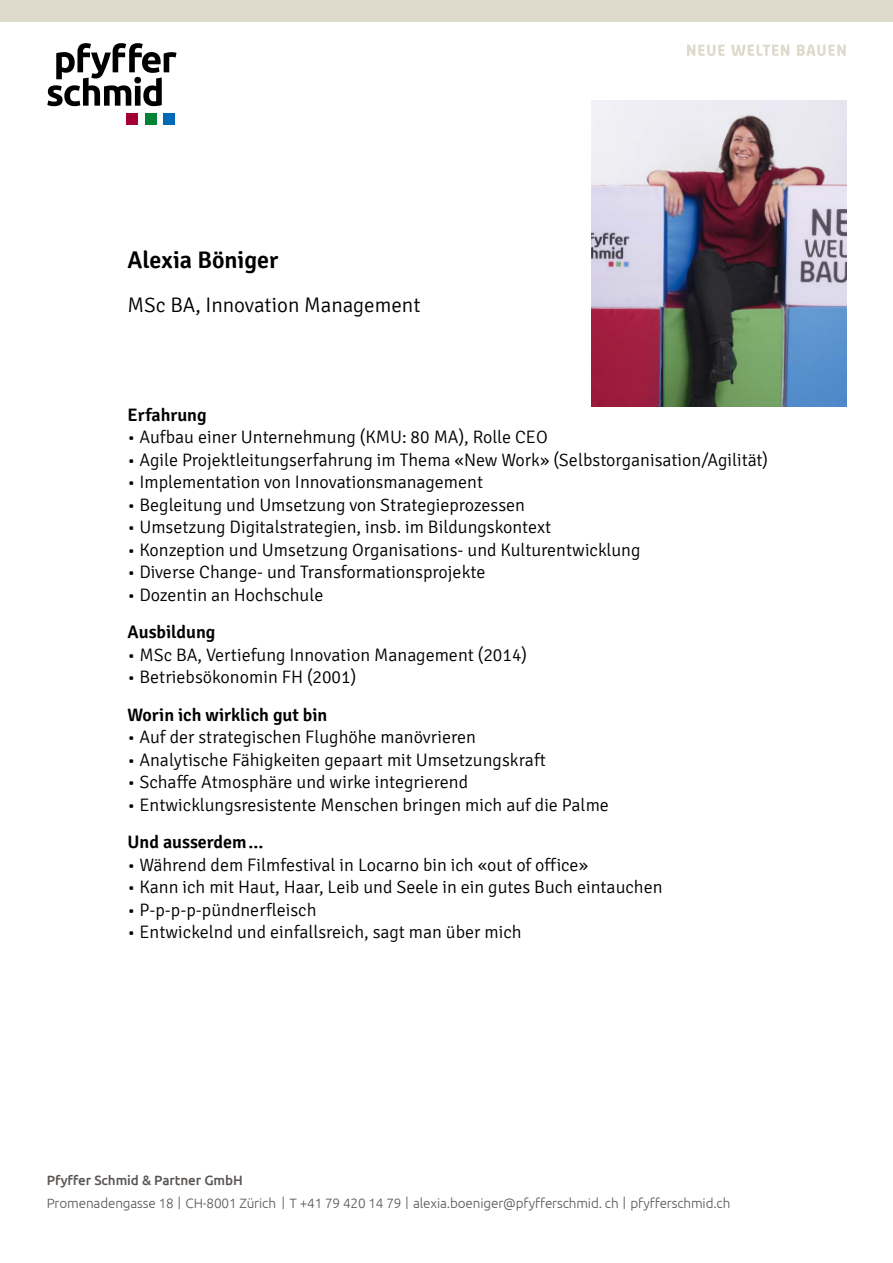
<style>
.page{position:relative;width:893px;height:1263px;background:#fff}
.page>*{position:absolute;margin:0;border:0;box-sizing:border-box;transform-origin:0 0}
.t1{font:600 24px "Signika";color:#000}
.t2{font:300 21px "Signika";color:#000}
.t3{font:300 18px "Signika";color:#000}
.t4{font:600 18px "Signika";color:#000}
.t5{font:300 13.5px/22.5px "Ubuntu";letter-spacing:-.01em;color:#595654}
.s1{font-weight:500}
.s2{font-size:18px}
</style>
<div class="page">
<div style="left:126px;top:113px;width:12px;height:12px;background:#a20033"></div>
<div style="left:145px;top:113px;width:12px;height:12px;background:#008534"></div>
<div style="left:163px;top:113px;width:12px;height:12px;background:#0069b8"></div>
<svg style="left:47px;top:43px;width:130px;height:63px"></svg>
<div style="left:0;top:0;width:893px;height:21px;background:#dedbcd"></div>
<svg style="left:687px;top:45px;width:159px;height:11px"></svg>
<img style="left:592px;top:100px;width:255px;height:306px">
<h1 class="t1" style="left:128px;top:246px;width:152px">Alexia Böniger</h1>
<p class="t2" style="left:128px;top:293px;width:294px">MSc BA, Innovation Management</p>
<p class="t4" style="left:128px;top:404px;width:81px">Erfahrung</p>
<p class="t3" style="left:128px;top:427px;width:422px">• Aufbau einer Unternehmung (KMU: 80 MA), Rolle CEO</p>
<p class="t3" style="left:128px;top:450px;width:642px">• Agile Projektleitungserfahrung im Thema «New Work» (Selbstorganisation/Agilität)</p>
<p class="t3" style="left:128px;top:472px;width:357px">• Implementation von Innovationsmanagement</p>
<p class="t3" style="left:128px;top:495px;width:399px">• Begleitung und Umsetzung von Strategieprozessen</p>
<p class="t3" style="left:128px;top:517px;width:425px">• Umsetzung Digitalstrategien, insb. im Bildungskontext</p>
<p class="t3" style="left:128px;top:540px;width:514px">• Konzeption und Umsetzung Organisations- und Kulturentwicklung</p>
<p class="t3" style="left:128px;top:562px;width:359px">• Diverse Change- und Transformationsprojekte</p>
<p class="t3" style="left:128px;top:585px;width:197px">• Dozentin an Hochschule</p>
<p class="t4" style="left:128px;top:622px;width:89px">Ausbildung</p>
<p class="t3" style="left:128px;top:645px;width:401px">• MSc BA, Vertiefung Innovation Management (2014)</p>
<p class="t3" style="left:128px;top:667px;width:230px">• Betriebsökonomin FH (2001)</p>
<p class="t4" style="left:128px;top:704px;width:201px">Worin ich wirklich gut bin…</p>
<p class="t3" style="left:128px;top:727px;width:350px">• Auf der strategischen Flughöhe manövrieren</p>
<p class="t3" style="left:128px;top:750px;width:420px">• Analytische Fähigkeiten gepaart mit Umsetzungskraft</p>
<p class="t3" style="left:128px;top:772px;width:342px">• Schaffe Atmosphäre und wirke integrierend</p>
<p class="t3" style="left:128px;top:795px;width:483px">• Entwicklungsresistente Menschen bringen mich auf die Palme</p>
<p class="t4" style="left:128px;top:832px;width:137px">Und ausserdem ...</p>
<p class="t3" style="left:128px;top:855px;width:462px">• Während dem Filmfestival in Locarno bin ich «out of office»</p>
<p class="t3" style="left:128px;top:877px;width:537px">• Kann ich mit Haut, Haar, Leib und Seele in ein gutes Buch eintauchen</p>
<p class="t3" style="left:128px;top:900px;width:190px">• P-p-p-p-pündnerfleisch</p>
<p class="t3" style="left:128px;top:922px;width:396px">• Entwickelnd und einfallsreich, sagt man über mich</p>
<p class="t5" style="left:47px;top:1169px;width:685px"><span class="s1">Pfyffer Schmid &amp; Partner GmbH<br></span>Promenadengasse 18 <span class="s2">I</span> CH-8001 Zürich <span class="s2">I</span> T +41 79 420 14 79 <span class="s2">I</span> alexia.boeniger@pfyfferschmid. ch <span class="s2">I</span> pfyfferschmid.ch</p>
</div>
